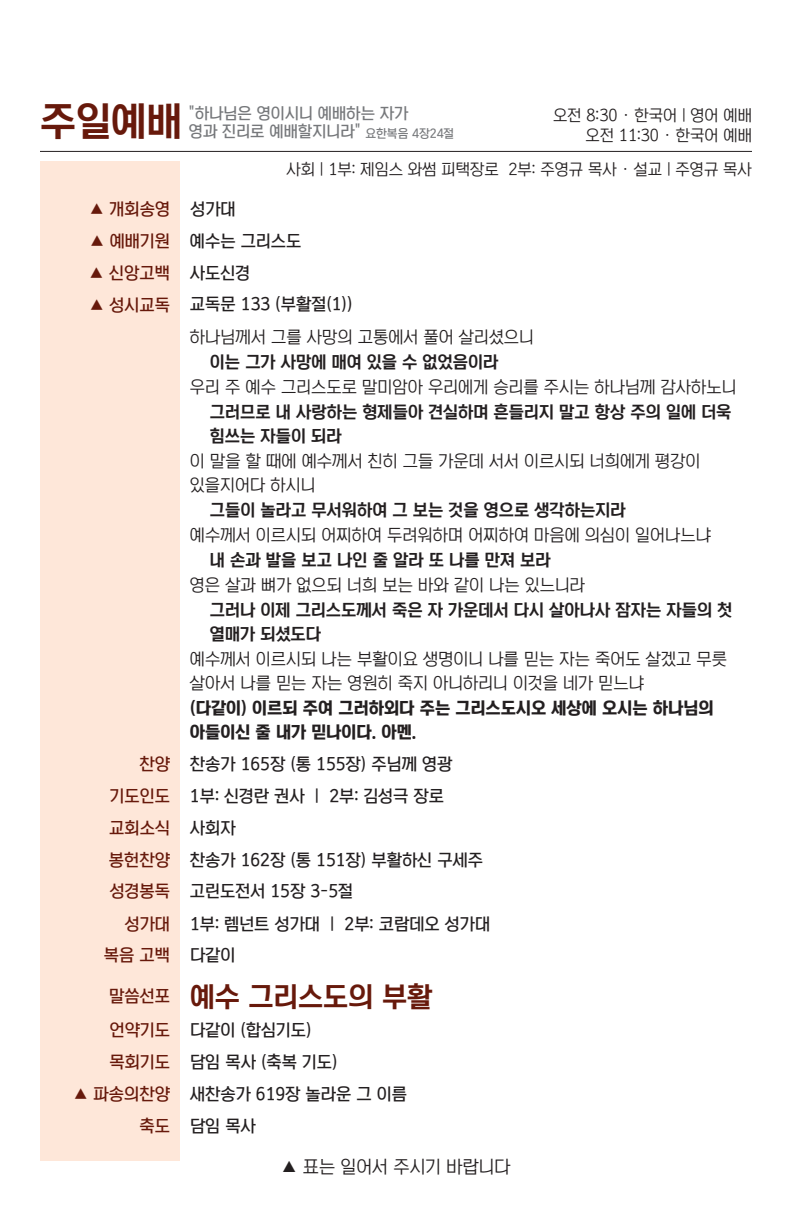
<style>
.page{position:relative;width:792px;height:1224px;background:#fff}
.page>*{position:absolute;margin:0;border:0;box-sizing:border-box;transform-origin:0 0}
.t1{font:40px "Korean TITGD3 R";color:#67190b}
.t2{font:28px "Korean TITGD3 R";color:#67190b}
.t3{font:18px "Korean TITGD1 R";color:#231f20}
.t4{font:17px/24px "Korean TITGD1 R";color:#231f20}
.t5{font:17px/32px "Korean TITGD2 R";color:#231f20}
.t6{font:17px/24px "Korean TITGD3 R";color:#231f20}
.t7{font:17px/24px "Korean TITGD4 R";color:#231f20}
.t8{font:17px "Korean TITGD2 R";color:#67190b}
.t9{font:16px "Korean TITGD1 R";color:#231f20}
.t10{font:16px "Korean TITGD2 R";color:#76787b}
.s1{font-size:12px}
.s2{color:#231f20}
.s3{color:#67190b}
</style>
<div class="page">
<div style="left:40px;top:161px;width:140px;height:1000px;background:#fee7d9"></div>
<hr style="left:40px;top:151px;width:712px;height:1px;background:#231f20">
<h1 class="t1" style="left:40px;top:100px;width:144px">주일예배</h1>
<p class="t10" style="left:189px;top:105px;width:221px">"하나님은 영이시니 예배하는 자가</p>
<p class="t9" style="left:553px;top:106px;width:200px">오전 8:30 · 한국어 | 영어 예배</p>
<p class="t10" style="left:189px;top:123px;width:267px">영과 진리로 예배할지니라" <span class="s1">요한복음 4장24절</span></p>
<p class="t9" style="left:586px;top:127px;width:168px">오전 11:30 · 한국어 예배</p>
<p class="t9" style="left:286px;top:161px;width:467px">사회 | 1부: 제임스 와썸 피택장로 2부: 주영규 목사 · 설교 | 주영규 목사</p>
<p class="t8" style="left:89px;top:200px;width:148px">▲ 개회송영 <span class="s2">성가대</span></p>
<p class="t5" style="left:89px;top:225px;width:214px"><span class="s3">▲ 예배기원</span> 예수는 그리스도</p>
<p class="t8" style="left:89px;top:263px;width:163px">▲ 신앙고백 <span class="s2">사도신경</span></p>
<p class="t8" style="left:89px;top:295px;width:82px">▲ 성시교독</p>
<p class="t5" style="left:190px;top:289px;width:164px">교독문 133 (부활절(1))</p>
<p class="t4" style="left:190px;top:325px;width:346px">하나님께서 그를 사망의 고통에서 풀어 살리셨으니</p>
<p class="t6" style="left:210px;top:350px;width:290px">이는 그가 사망에 매여 있을 수 없었음이라</p>
<p class="t4" style="left:190px;top:375px;width:548px">우리 주 예수 그리스도로 말미암아 우리에게 승리를 주시는 하나님께 감사하노니</p>
<p class="t6" style="left:210px;top:400px;width:523px">그러므로 내 사랑하는 형제들아 견실하며 흔들리지 말고 항상 주의 일에 더욱 힘쓰는 자들이 되라</p>
<p class="t4" style="left:190px;top:449px;width:512px">이 말을 할 때에 예수께서 친히 그들 가운데 서서 이르시되 너희에게 평강이 있을지어다 하시니</p>
<p class="t6" style="left:210px;top:498px;width:417px">그들이 놀라고 무서워하여 그 보는 것을 영으로 생각하는지라</p>
<p class="t4" style="left:190px;top:523px;width:523px">예수께서 이르시되 어찌하여 두려워하며 어찌하여 마음에 의심이 일어나느냐</p>
<p class="t6" style="left:210px;top:548px;width:342px">내 손과 발을 보고 나인 줄 알라 또 나를 만져 보라</p>
<p class="t4" style="left:190px;top:573px;width:397px">영은 살과 뼈가 없으되 너희 보는 바와 같이 나는 있느니라</p>
<p class="t6" style="left:210px;top:598px;width:524px">그러나 이제 그리스도께서 죽은 자 가운데서 다시 살아나사 잠자는 자들의 첫 열매가 되셨도다</p>
<p class="t4" style="left:190px;top:647px;width:539px">예수께서 이르시되 나는 부활이요 생명이니 나를 믿는 자는 죽어도 살겠고 무릇 살아서 나를 믿는 자는 영원히 죽지 아니하리니 이것을 네가 믿느냐</p>
<p class="t7" style="left:190px;top:696px;width:525px">(다같이) 이르되 주여 그러하외다 주는 그리스도시오 세상에 오시는 하나님의 아들이신 줄 내가 믿나이다. 아멘.</p>
<p class="t5" style="left:139px;top:748px;width:315px"><span class="s3">찬양</span> 찬송가 165장 (통 155장) 주님께 영광</p>
<p class="t5" style="left:110px;top:780px;width:336px"><span class="s3">기도인도</span> 1부: 신경란 권사 | 2부: 김성극 장로</p>
<p class="t8" style="left:109px;top:818px;width:128px">교회소식 <span class="s2">사회자</span></p>
<p class="t5" style="left:109px;top:844px;width:376px"><span class="s3">봉헌찬양</span> 찬송가 162장 (통 151장) 부활하신 구세주</p>
<p class="t5" style="left:110px;top:876px;width:245px"><span class="s3">성경봉독</span> 고린도전서 15장 3-5절</p>
<p class="t5" style="left:125px;top:908px;width:367px"><span class="s3">성가대</span> 1부: 렘넌트 성가대 | 2부: 코람데오 성가대</p>
<p class="t8" style="left:104px;top:946px;width:133px">복음 고백 <span class="s2">다같이</span></p>
<h2 class="t2" style="left:109px;top:982px;width:325px"><sup>말씀선포</sup> 예수 그리스도의 부활</h2>
<p class="t5" style="left:109px;top:1014px;width:230px"><span class="s3">언약기도</span> 다같이 (합심기도) <span class="s3">목회기도</span> 담임 목사 (축복 기도)</p>
<p class="t5" style="left:73px;top:1078px;width:336px"><span class="s3">▲ 파송의찬양</span> 새찬송가 619장 놀라운 그 이름</p>
<p class="t5" style="left:139px;top:1110px;width:118px"><span class="s3">축도</span> 담임 목사</p>
<p class="t3" style="left:281px;top:1157px;width:231px">▲ 표는 일어서 주시기 바랍니다</p>
</div>
